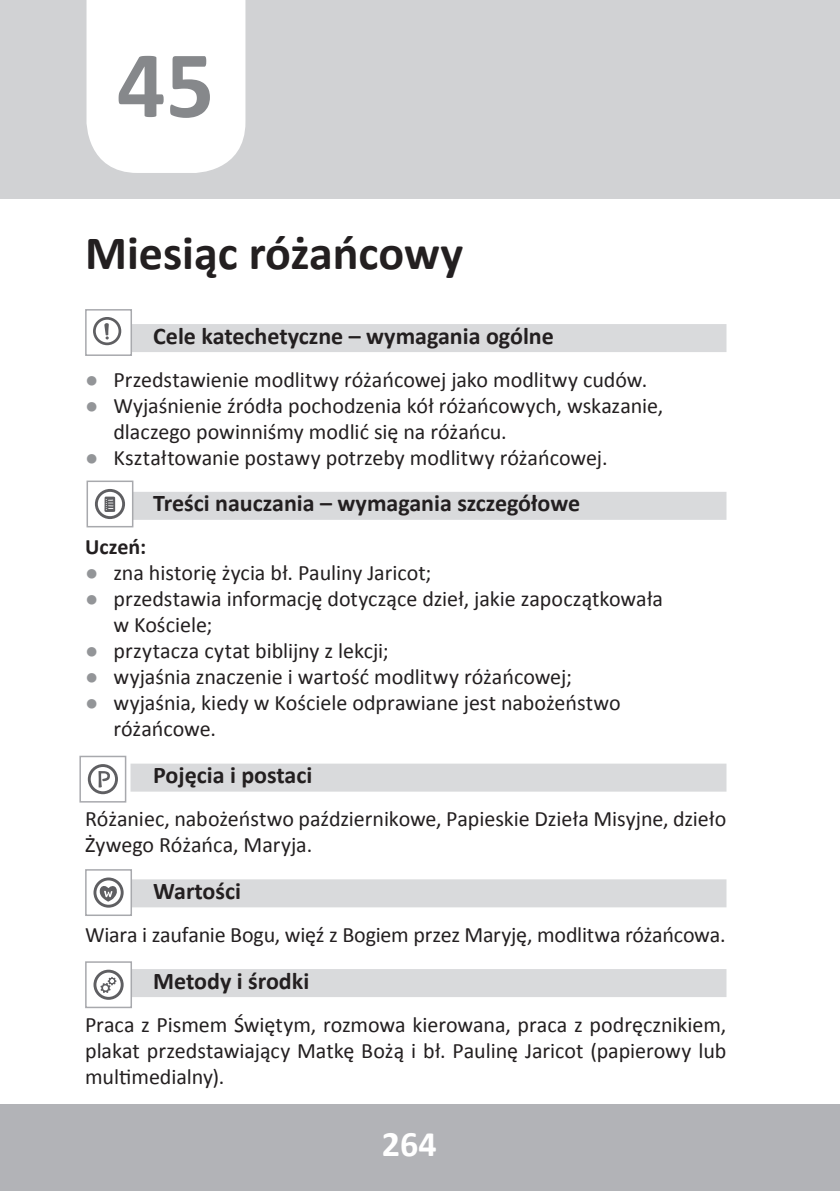
<style>
.page{position:relative;width:840px;height:1191px;background:#fff}
.page>*{position:absolute;margin:0;border:0;box-sizing:border-box;transform-origin:0 0}
.t1{font:700 96px "Calibri";color:#86888b}
.t2{font:700 48px "Calibri";color:#231f20}
.t3{font:700 36px "Calibri";color:#fff}
.t4{font:700 24px "Calibri";color:#231f20}
.t5{font:22px/26px "Calibri";color:#231f20}
.t6{font:700 22px "Calibri";color:#231f20}
.s1{font-family:"Arial";color:#939598}
</style>
<div class="page">
<div style="left:0;top:1104px;width:839px;height:87px;background:#b2b3b7"></div>
<div style="left:130px;top:324px;width:596px;height:28px;background:#d9dadc"></div>
<div style="left:130px;top:492px;width:596px;height:28px;background:#d9dadc"></div>
<div style="left:130px;top:763px;width:596px;height:28px;background:#d9dadc"></div>
<div style="left:130px;top:879px;width:596px;height:28px;background:#d9dadc"></div>
<div style="left:130px;top:969px;width:596px;height:28px;background:#d9dadc"></div>
<div style="left:0;top:0;width:839px;height:198px;background:#d1d2d4"></div>
<div style="left:86px;top:0;width:159px;height:173px;background:#fff"></div>
<svg style="left:93px;top:317px;width:28px;height:28px"></svg>
<div style="left:85px;top:309px;width:47px;height:47px;border:2px solid #a8a9ad"></div>
<svg style="left:95px;top:489px;width:30px;height:30px"></svg>
<div style="left:86px;top:480px;width:47px;height:47px;border:2px solid #a8a9ad"></div>
<svg style="left:88px;top:764px;width:30px;height:30px"></svg>
<div style="left:79px;top:755px;width:47px;height:47px;border:2px solid #a8a9ad"></div>
<svg style="left:93px;top:877px;width:30px;height:30px"></svg>
<div style="left:85px;top:869px;width:47px;height:47px;border:2px solid #a8a9ad"></div>
<svg style="left:93px;top:969px;width:30px;height:30px"></svg>
<div style="left:85px;top:961px;width:47px;height:47px;border:2px solid #a8a9ad"></div>
<h1 class="t1" style="left:117px;top:24px;width:99px">45</h1>
<h2 class="t2" style="left:85px;top:222px;width:379px">Miesiąc różańcowy</h2>
<p class="t4" style="left:153px;top:320px;width:402px">Cele katechetyczne – wymagania ogólne</p>
<p class="t5" style="left:85px;top:366px;width:563px"><span class="s1">●</span> Przedstawienie modlitwy różańcowej jako modlitwy cudów.</p>
<p class="t5" style="left:113px;top:392px;width:551px;text-indent:-28px"><span class="s1">●</span> Wyjaśnienie źródła pochodzenia kół różańcowych, wskazanie, dlaczego powinniśmy modlić się na różańcu.</p>
<p class="t5" style="left:85px;top:444px;width:523px"><span class="s1">●</span> Kształtowanie postawy potrzeby modlitwy różańcowej.</p>
<p class="t4" style="left:153px;top:488px;width:428px">Treści nauczania – wymagania szczegółowe</p>
<p class="t6" style="left:85px;top:533px;width:63px">Uczeń:</p>
<p class="t5" style="left:85px;top:560px;width:347px"><span class="s1">●</span> zna historię życia bł. Pauliny Jaricot;</p>
<p class="t5" style="left:113px;top:586px;width:551px;text-indent:-28px"><span class="s1">●</span> przedstawia informację dotyczące dzieł, jakie zapoczątkowała w Kościele;</p>
<p class="t5" style="left:85px;top:638px;width:305px"><span class="s1">●</span> przytacza cytat biblijny z lekcji;</p>
<p class="t5" style="left:85px;top:664px;width:488px"><span class="s1">●</span> wyjaśnia znaczenie i wartość modlitwy różańcowej;</p>
<p class="t5" style="left:113px;top:690px;width:508px;text-indent:-28px"><span class="s1">●</span> wyjaśnia, kiedy w Kościele odprawiane jest nabożeństwo różańcowe.</p>
<p class="t4" style="left:153px;top:760px;width:160px">Pojęcia i postaci</p>
<p class="t5" style="left:85px;top:806px;width:642px">Różaniec, nabożeństwo październikowe, Papieskie Dzieła Misyjne, dzieło<br>Żywego Różańca, Maryja.</p>
<p class="t4" style="left:153px;top:875px;width:89px">Wartości</p>
<p class="t5" style="left:85px;top:921px;width:641px">Wiara i zaufanie Bogu, więź z Bogiem przez Maryję, modlitwa różańcowa.</p>
<p class="t4" style="left:153px;top:965px;width:157px">Metody i środki</p>
<p class="t5" style="left:85px;top:1011px;width:642px;text-align:justify">Praca z Pismem Świętym, rozmowa kierowana, praca z podręcznikiem, plakat przedstawiający Matkę Bożą i bł. Paulinę Jaricot (papierowy lub multimedialny).</p>
<h3 class="t3" style="left:382px;top:1120px;width:56px">264</h3>
</div>
